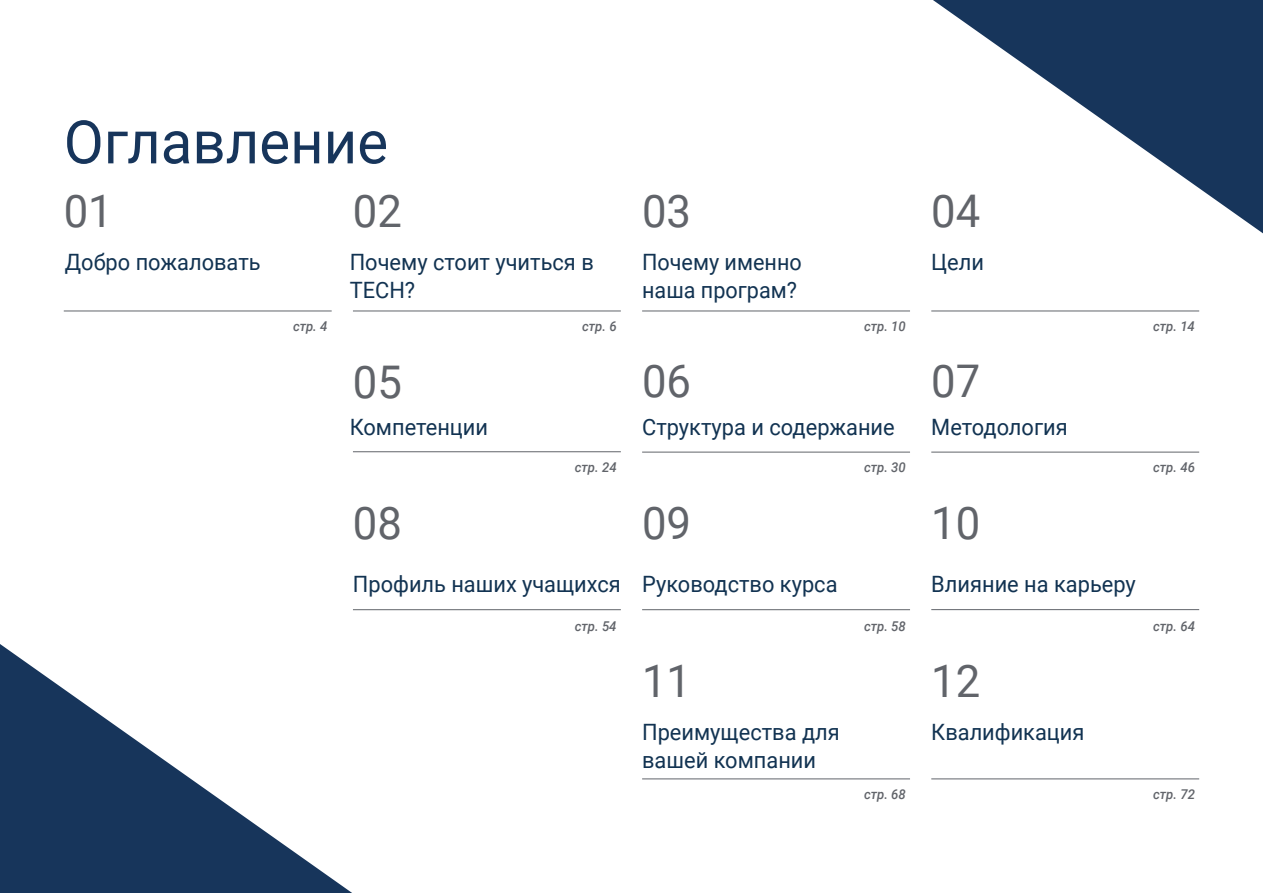
<style>
.page{position:relative;width:1263px;height:893px;background:#fff}
.page>*{position:absolute;margin:0;border:0;box-sizing:border-box;transform-origin:0 0}
.t1{font:60px "Roboto";color:#17355b}
.t2{font:45px "Roboto";color:#61646a}
.t3{font:22.5px/28.5px "Roboto";color:#123352}
.t4{font:22.5px/28.5px "Roboto";color:#123352;scale:.96 1}
.t5{font:italic 500 13.5px "Roboto";color:#61646a}
</style>
<div class="page">
<svg style="left:0;top:644px;width:352px;height:249px"></svg>
<svg style="left:933px;top:0;width:330px;height:233px"></svg>
<hr style="left:64px;top:311px;width:268px;height:1px;background:#61646a">
<hr style="left:642px;top:452px;width:268px;height:1px;background:#61646a">
<hr style="left:642px;top:609px;width:268px;height:1px;background:#61646a">
<hr style="left:353px;top:311px;width:268px;height:1px;background:#61646a">
<hr style="left:353px;top:451px;width:268px;height:1px;background:#61646a">
<hr style="left:931px;top:452px;width:268px;height:1px;background:#61646a">
<hr style="left:931px;top:609px;width:268px;height:1px;background:#61646a">
<hr style="left:642px;top:778px;width:268px;height:1px;background:#61646a">
<hr style="left:931px;top:778px;width:268px;height:1px;background:#61646a">
<hr style="left:642px;top:311px;width:268px;height:1px;background:#61646a">
<hr style="left:353px;top:609px;width:268px;height:1px;background:#61646a">
<hr style="left:931px;top:311px;width:268px;height:1px;background:#61646a">
<h1 class="t1" style="left:64px;top:100px;width:326px">Оглавление</h1>
<h2 class="t2" style="left:64px;top:180px;width:51px">01</h2>
<h2 class="t2" style="left:353px;top:180px;width:51px">02</h2>
<h2 class="t2" style="left:642px;top:180px;width:51px">03</h2>
<h2 class="t2" style="left:931px;top:180px;width:51px">04</h2>
<p class="t3" style="left:65px;top:247px;width:197px">Добро пожаловать</p>
<p class="t3" style="left:931px;top:247px;width:54px">Цели</p>
<p class="t3" style="left:350px;top:247px;width:246px">Почему стоит учиться в<br>TECH?</p>
<p class="t4" style="left:642px;top:247px;width:168px">Почему именно наша програм?</p>
<p class="t5" style="left:293px;top:316px;width:36px">стр. 4</p>
<h2 class="t2" style="left:353px;top:350px;width:51px">05</h2>
<p class="t5" style="left:582px;top:316px;width:36px">стр. 6</p>
<h2 class="t2" style="left:642px;top:349px;width:51px">06</h2>
<p class="t5" style="left:864px;top:316px;width:43px">стр. 10</p>
<p class="t3" style="left:350px;top:412px;width:140px">Компетенции</p>
<p class="t3" style="left:642px;top:412px;width:254px">Структура и содержание</p>
<h2 class="t2" style="left:931px;top:349px;width:51px">07</h2>
<p class="t3" style="left:931px;top:412px;width:138px">Методология</p>
<p class="t5" style="left:1153px;top:316px;width:43px">стр. 14</p>
<h2 class="t2" style="left:353px;top:491px;width:51px">08</h2>
<p class="t5" style="left:864px;top:458px;width:43px">стр. 30</p>
<p class="t5" style="left:575px;top:458px;width:43px">стр. 24</p>
<p class="t5" style="left:1153px;top:458px;width:43px">стр. 46</p>
<h2 class="t2" style="left:642px;top:491px;width:51px">09</h2>
<h2 class="t2" style="left:931px;top:491px;width:51px">10</h2>
<p class="t3" style="left:353px;top:569px;width:269px">Профиль наших учащихся</p>
<p class="t5" style="left:575px;top:617px;width:43px">стр. 54</p>
<p class="t3" style="left:642px;top:569px;width:197px">Руководство курса</p>
<p class="t5" style="left:864px;top:617px;width:43px">стр. 58</p>
<p class="t3" style="left:931px;top:569px;width:206px">Влияние на карьеру</p>
<h2 class="t2" style="left:642px;top:650px;width:51px">11</h2>
<h2 class="t2" style="left:931px;top:650px;width:51px">12</h2>
<p class="t3" style="left:642px;top:717px;width:199px">Преимущества для вашей компании</p>
<p class="t3" style="left:931px;top:717px;width:155px">Квалификация</p>
<p class="t5" style="left:1153px;top:617px;width:43px">стр. 64</p>
<p class="t5" style="left:864px;top:785px;width:43px">стр. 68</p>
<p class="t5" style="left:1153px;top:785px;width:43px">стр. 72</p>
</div>
